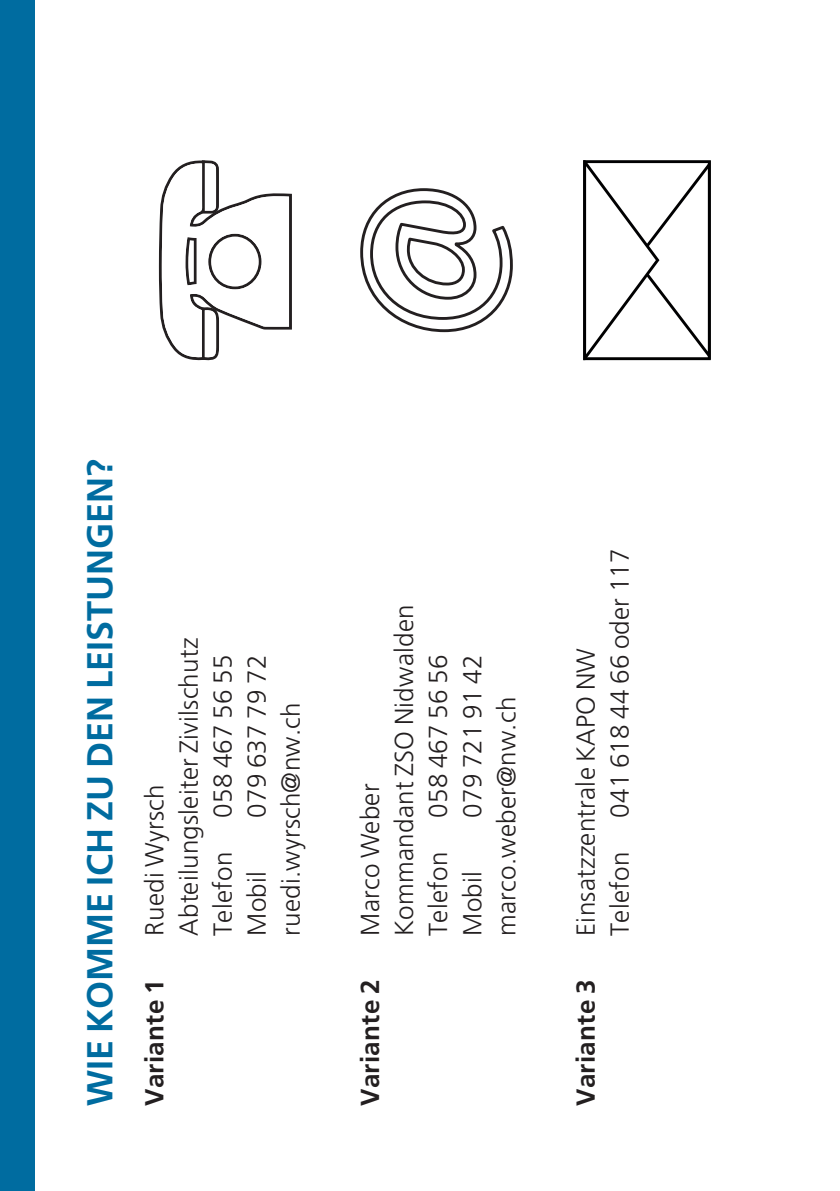
<style>
.page{position:relative;width:840px;height:1191px;background:#fff}
.page>*{position:absolute;margin:0;border:0;box-sizing:border-box;transform-origin:0 0}
.t1{font:700 36px "Frutiger CE";color:#006ca0}
.t2{font:300 26px/34px "Frutiger CE";letter-spacing:.01em;color:#231f20}
.t3{font:700 26px "Frutiger CE";letter-spacing:.01em;color:#231f20}
</style>
<div class="page">
<svg style="left:360px;top:188px;width:152px;height:144px"></svg>
<svg style="left:159px;top:160px;width:133px;height:200px"></svg>
<svg style="left:583px;top:160px;width:127px;height:200px"></svg>
<div style="left:0;top:0;width:34px;height:1191px;background:#006ca0"></div>
<h1 class="t1" style="left:78px;top:1106px;width:649px;rotate:-90deg">WIE KOMME ICH ZU DEN LEISTUNGEN?</h1>
<p class="t2" style="left:137px;top:935px;width:300px;rotate:-90deg">Ruedi Wyrsch<br>Abteilungsleiter Zivilschutz<br>Telefon</p>
<p class="t2" style="left:205px;top:818px;width:164px;rotate:-90deg">058 467 56 55</p>
<p class="t2" style="left:239px;top:935px;width:282px;text-indent:118px;rotate:-90deg">079 637 79 72 ruedi.wyrsch@nw.ch</p>
<p class="t2" style="left:239px;top:935px;width:66px;rotate:-90deg">Mobil</p>
<p class="t3" style="left:139px;top:1106px;width:127px;rotate:-90deg">Variante 1</p>
<p class="t2" style="left:353px;top:935px;width:333px;rotate:-90deg">Marco Weber<br>Kommandant ZSO Nidwalden<br>Telefon</p>
<p class="t2" style="left:421px;top:818px;width:164px;rotate:-90deg">058 467 56 56</p>
<p class="t2" style="left:455px;top:935px;width:282px;text-indent:118px;rotate:-90deg">079 721 91 42 marco.weber@nw.ch</p>
<p class="t2" style="left:455px;top:935px;width:66px;rotate:-90deg">Mobil</p>
<p class="t3" style="left:354px;top:1106px;width:127px;rotate:-90deg">Variante 2</p>
<p class="t2" style="left:602px;top:818px;width:271px;rotate:-90deg">041 618 44 66 oder 117</p>
<p class="t2" style="left:568px;top:935px;width:289px;rotate:-90deg">Einsatzzentrale KAPO NW<br>Telefon</p>
<p class="t3" style="left:570px;top:1106px;width:127px;rotate:-90deg">Variante 3</p>
</div>
